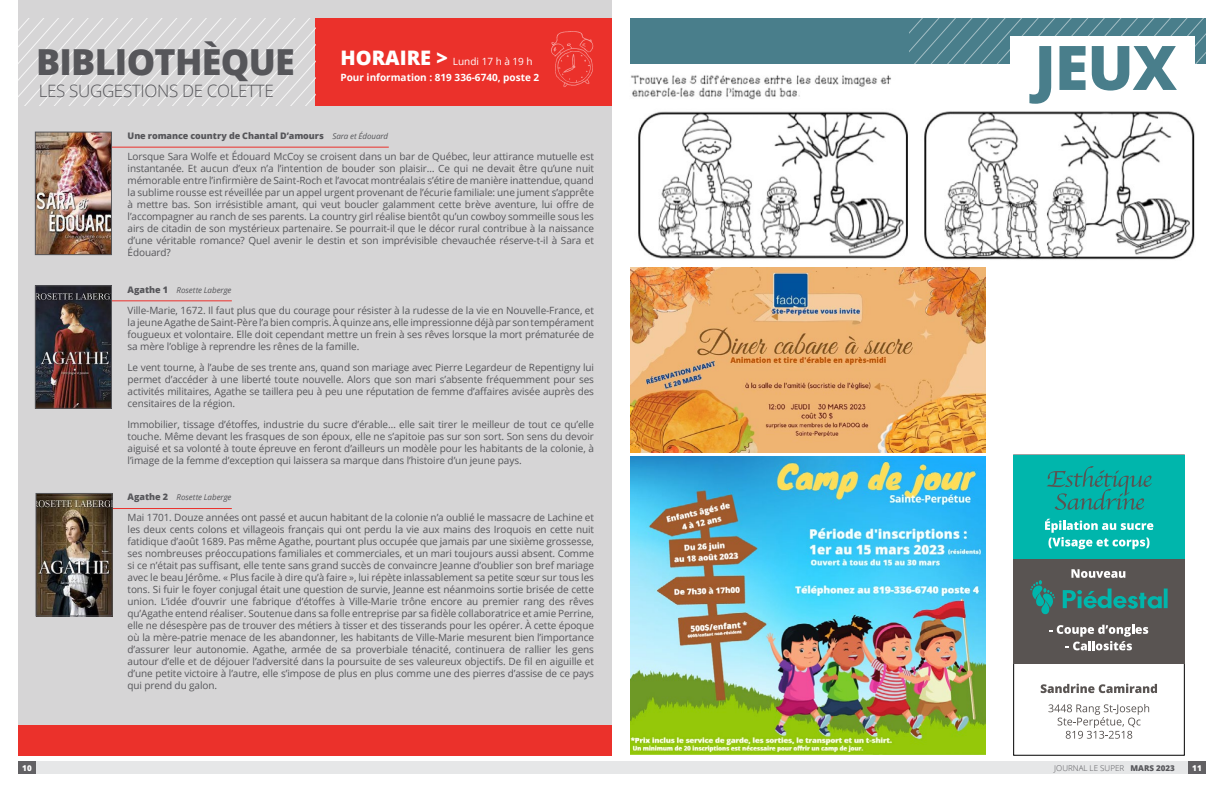
<style>
.page{position:relative;width:1224px;height:792px;background:#fff}
.page>*{position:absolute;margin:0;border:0;box-sizing:border-box;transform-origin:0 0}
.t1{font:800 61.5px "Open Sans";color:#497e8b}
.t2{font:800 35.9px "Open Sans";letter-spacing:-.02em;color:#56565a}
.t3{font:300 17px "Open Sans";letter-spacing:-.02em;color:#56565a}
.t4{font:10px/12px "Open Sans";letter-spacing:-.01em;color:#56565a;text-align:justify}
.t5{font:700 10px "Open Sans";color:#fff}
.t6{font:10px "Open Sans";color:#fff}
.t7{font:800 9px "Open Sans";letter-spacing:-.005em;color:#56565a}
.t8{font:italic 8px "Open Sans";letter-spacing:-.005em;color:#56565a}
.t9{font:300 8px "Open Sans";color:#56565a}
.t10{font:800 8px "Open Sans";color:#fff}
.s1{font-weight:800;font-size:20px}
.s2{font-weight:400;font-style:italic;font-size:8px}
.s3{font-weight:800;font-style:normal;font-size:9px}
.s4{font-weight:800}
</style>
<div class="page">
<div style="left:18px;top:0;width:594px;height:725px;background:#d6d5d6"></div>
<div style="left:315px;top:18px;width:297px;height:88px;background:#eb312b"></div>
<svg style="left:551px;top:31px;width:43px;height:56px"></svg>
<svg style="left:18px;top:18px;width:297px;height:88px"></svg>
<hr style="left:103px;top:147px;width:286px;height:1px;background:#eb312b">
<img style="left:37px;top:134px;width:72px;height:119px">
<div style="left:35px;top:132px;width:76px;height:123px;border:1px solid #56565a"></div>
<hr style="left:103px;top:300px;width:129px;height:1px;background:#eb312b">
<hr style="left:103px;top:508px;width:129px;height:1px;background:#eb312b">
<img style="left:37px;top:288px;width:72px;height:118px">
<div style="left:35px;top:286px;width:76px;height:122px;border:1px solid #56565a"></div>
<div style="left:18px;top:725px;width:594px;height:31px;background:#eb312b"></div>
<img style="left:38px;top:495px;width:72px;height:119px">
<div style="left:36px;top:493px;width:76px;height:123px;border:1px solid #56565a"></div>
<div style="left:630px;top:18px;width:576px;height:46px;background:#497e8b"></div>
<svg style="left:909px;top:19px;width:297px;height:45px"></svg>
<div style="left:1010px;top:36px;width:184px;height:28px;background:#fff"></div>
<img style="left:631px;top:75px;width:277px;height:184px">
<img style="left:924px;top:111px;width:271px;height:149px">
<img style="left:630px;top:456px;width:355px;height:298px">
<div style="left:1013px;top:455px;width:172px;height:105px;background:#00b6ac"></div>
<div style="left:1013px;top:560px;width:172px;height:104px;background:#595452"></div>
<svg style="left:1047px;top:466px;width:105px;height:44px"></svg>
<svg style="left:1041px;top:684px;width:116px;height:9px"></svg>
<svg style="left:1048px;top:704px;width:101px;height:35px"></svg>
<svg style="left:1045px;top:519px;width:108px;height:30px"></svg>
<svg style="left:1050px;top:625px;width:98px;height:25px"></svg>
<svg style="left:1030px;top:569px;width:138px;height:46px"></svg>
<img style="left:630px;top:268px;width:355px;height:184px">
<div style="left:18px;top:761px;width:18px;height:13px;background:#626164"></div>
<div style="left:1188px;top:761px;width:18px;height:13px;background:#626164"></div>
<div style="left:36px;top:761px;width:576px;height:13px;background:#e6e7e8"></div>
<div style="left:612px;top:761px;width:576px;height:13px;background:#e6e7e8"></div>
<h2 class="t2" style="left:36px;top:34px;width:260px">BIBLIOTHÈQUE</h2>
<p class="t6" style="left:340px;top:54px;width:194px"><span class="s1">HORAIRE &gt;</span> Lundi 17 h à 19 h</p>
<p class="t5" style="left:340px;top:70px;width:200px">Pour information : 819 336-6740, poste 2</p>
<h3 class="t3" style="left:39px;top:79px;width:236px">LES SUGGESTIONS DE COLETTE</h3>
<p class="t7" style="left:128px;top:129px;width:262px">Une romance country de Chantal D’amours <span class="s2">Sara et Édouard</span></p>
<p class="t4" style="left:128px;top:150px;width:468px">Lorsque Sara Wolfe et Édouard McCoy se croisent dans un bar de Québec, leur attirance mutuelle est instantanée. Et aucun d’eux n’a l’intention de bouder son plaisir… Ce qui ne devait être qu’une nuit mémorable entre l’infirmière de Saint-Roch et l’avocat montréalais s’étire de manière inattendue, quand la sublime rousse est réveillée par un appel urgent provenant de l’écurie familiale: une jument s’apprête à mettre bas. Son irrésistible amant, qui veut boucler galamment cette brève aventure, lui offre de l’accompagner au ranch de ses parents. La country girl réalise bientôt qu’un cowboy sommeille sous les airs de citadin de son mystérieux partenaire. Se pourrait-il que le décor rural contribue à la naissance d’une véritable romance? Quel avenir le destin et son imprévisible chevauchée réserve-t-il à Sara et Édouard?</p>
<p class="t8" style="left:128px;top:284px;width:106px"><span class="s3">Agathe 1</span> Rosette Laberge</p>
<p class="t4" style="left:128px;top:304px;width:468px">Ville-Marie, 1672. Il faut plus que du courage pour résister à la rudesse de la vie en Nouvelle-France, et la jeune Agathe de Saint-Père l’a bien compris. À quinze ans, elle impressionne déjà par son tempérament fougueux et volontaire. Elle doit cependant mettre un frein à ses rêves lorsque la mort prématurée de sa mère l’oblige à reprendre les rênes de la famille.</p>
<p class="t4" style="left:128px;top:361px;width:468px">Le vent tourne, à l’aube de ses trente ans, quand son mariage avec Pierre Legardeur de Repentigny lui permet d’accéder à une liberté toute nouvelle. Alors que son mari s’absente fréquemment pour ses activités militaires, Agathe se taillera peu à peu une réputation de femme d’affaires avisée auprès des censitaires de la région.</p>
<p class="t4" style="left:128px;top:418px;width:468px">Immobilier, tissage d’étoffes, industrie du sucre d’érable… elle sait tirer le meilleur de tout ce qu’elle touche. Même devant les frasques de son époux, elle ne s’apitoie pas sur son sort. Son sens du devoir aiguisé et sa volonté à toute épreuve en feront d’ailleurs un modèle pour les habitants de la colonie, à l’image de la femme d’exception qui laissera sa marque dans l’histoire d’un jeune pays.</p>
<p class="t8" style="left:128px;top:492px;width:106px"><span class="s3">Agathe 2</span> Rosette Laberge</p>
<p class="t4" style="left:128px;top:511px;width:468px">Mai 1701. Douze années ont passé et aucun habitant de la colonie n’a oublié le massacre de Lachine et les deux cents colons et villageois français qui ont perdu la vie aux mains des Iroquois en cette nuit fatidique d’août 1689. Pas même Agathe, pourtant plus occupée que jamais par une sixième grossesse, ses nombreuses préoccupations familiales et commerciales, et un mari toujours aussi absent. Comme si ce n’était pas suffisant, elle tente sans grand succès de convaincre Jeanne d’oublier son bref mariage avec le beau Jérôme. « Plus facile à dire qu’à faire », lui répète inlassablement sa petite sœur sur tous les tons. Si fuir le foyer conjugal était une question de survie, Jeanne est néanmoins sortie brisée de cette union. L’idée d’ouvrir une fabrique d’étoffes à Ville-Marie trône encore au premier rang des rêves qu’Agathe entend réaliser. Soutenue dans sa folle entreprise par sa fidèle collaboratrice et amie Perrine, elle ne désespère pas de trouver des métiers à tisser et des tisserands pour les opérer. À cette époque où la mère-patrie menace de les abandonner, les habitants de Ville-Marie mesurent bien l’importance d’assurer leur autonomie. Agathe, armée de sa proverbiale ténacité, continuera de rallier les gens autour d’elle et de déjouer l’adversité dans la poursuite de ses valeureux objectifs. De fil en aiguille et d’une petite victoire à l’autre, elle s’impose de plus en plus comme une des pierres d’assise de ce pays qui prend du galon.</p>
<h1 class="t1" style="left:1034px;top:21px;width:144px">JEUX</h1>
<p class="t10" style="left:22px;top:762px;width:11px">10</p>
<p class="t9" style="left:1054px;top:762px;width:122px">JOURNAL LE SUPER <span class="s4">MARS 2023</span></p>
<p class="t10" style="left:1192px;top:762px;width:11px">11</p>
</div>
